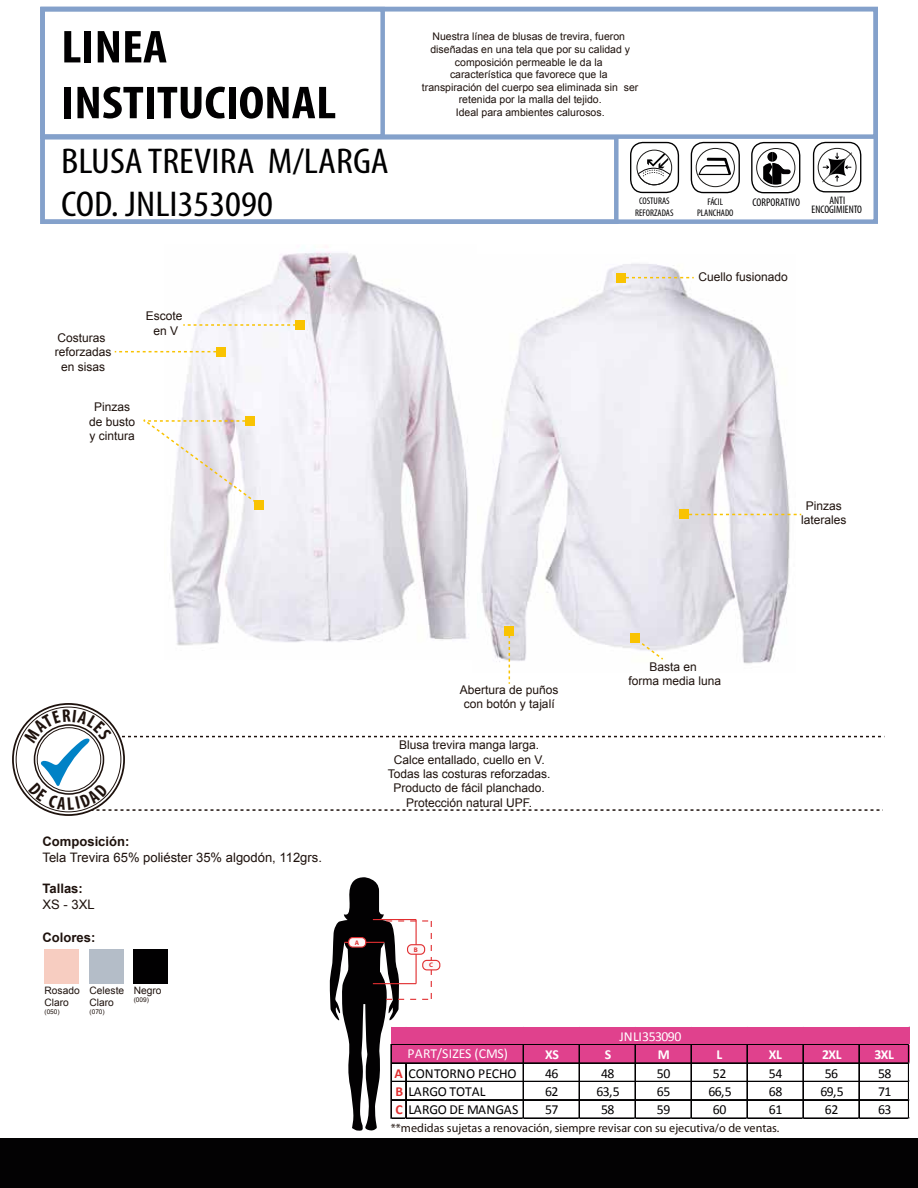
<style>
.page{position:relative;width:918px;height:1188px;background:#fff}
.page>*{position:absolute;margin:0;border:0;box-sizing:border-box;transform-origin:0 0}
.t1{font:700 condensed 46.5px/55.8px "Myriad Pro";color:#010001;scale:1.14 1}
.t2{font:condensed 36px/43.2px "Myriad Pro";color:#010001;scale:1.14 1}
.t3{font:13.8px "Calibri";letter-spacing:-.025em;color:#020102}
.t4{font:13.8px "Calibri";letter-spacing:-.005em;color:#fff}
.t5{font:13.8px "Calibri";color:#020102}
.t6{font:700 13.8px "Calibri";letter-spacing:-.015em;color:#fff}
.t7{font:13.8px "Calibri";letter-spacing:-.04em;color:#fff}
.t8{font:13.05px "Arial";color:#1e120d}
.t9{font:700 13.05px "Arial";color:#1e120d}
.t10{font:12.15px "Myriad Pro";color:#1e120d}
.t11{font:12px/14.4px "Arial";color:#1e120d;text-align:center}
.t12{font:condensed 11.1px "Myriad Pro";letter-spacing:-.01em;color:#020102}
.t13{font:condensed 10.95px/8.9px "Myriad Pro";letter-spacing:-.01em;color:#020102;text-align:center}
.t14{font:10.5px/12.6px "Arial";color:#1e120d;text-align:center}
.t15{font:10.2px/12.3px "Arial";color:#1e120d}
.t16{font:condensed 9.6px/11.6px "Myriad Pro";color:#020102;text-align:center}
.t17{font:700 6.6px "Myriad Pro";color:#e13031}
.t18{font:6.45px "Arial";color:#1e120d}
.s1{font-weight:700;color:#e13031}
</style>
<div class="page">
<img style="left:481px;top:263px;width:314px;height:410px">
<img style="left:166px;top:252px;width:302px;height:394px">
<div style="left:0;top:1138px;width:918px;height:50px;background:#030203"></div>
<div style="left:40px;top:7px;width:838px;height:132px;border:4px solid #84a1cb"></div>
<div style="left:40px;top:7px;width:345px;height:132px;border:4px solid #84a1cb"></div>
<div style="left:40px;top:135px;width:579px;height:89px;border:4px solid #84a1cb"></div>
<svg style="left:632px;top:635px;width:33px;height:26px"></svg>
<div style="left:630px;top:633px;width:9px;height:10px;background:#f9c302"></div>
<svg style="left:183px;top:324px;width:113px;height:2px"></svg>
<div style="left:296px;top:320px;width:9px;height:10px;background:#f9c302"></div>
<svg style="left:13px;top:704px;width:111px;height:111px"></svg>
<div style="left:630px;top:142px;width:49px;height:51px;border:1px solid #010001;border-radius:12px"></div>
<svg style="left:638px;top:153px;width:32px;height:32px"></svg>
<div style="left:637px;top:150px;width:35px;height:35px;border:1px solid #1d1c1a;border-radius:50%"></div>
<div style="left:696px;top:148px;width:39px;height:39px;border:1px solid #1d1c1a;border-radius:50%"></div>
<svg style="left:698px;top:158px;width:33px;height:17px"></svg>
<div style="left:691px;top:142px;width:49px;height:51px;border:1px solid #010001;border-radius:12px"></div>
<svg style="left:821px;top:152px;width:32px;height:31px"></svg>
<div style="left:818px;top:148px;width:38px;height:39px;border:1px solid #1d1c1a;border-radius:50%"></div>
<div style="left:813px;top:142px;width:48px;height:50px;border:1px solid #010001;border-radius:12px"></div>
<div style="left:756px;top:148px;width:39px;height:39px;border:1px solid #1d1c1a;border-radius:50%"></div>
<div style="left:751px;top:142px;width:49px;height:51px;border:1px solid #010001;border-radius:12px"></div>
<svg style="left:763px;top:152px;width:30px;height:33px"></svg>
<svg style="left:689px;top:514px;width:112px;height:1px"></svg>
<div style="left:680px;top:510px;width:9px;height:9px;background:#f9c302"></div>
<svg style="left:115px;top:351px;width:101px;height:1px"></svg>
<div style="left:216px;top:347px;width:10px;height:10px;background:#f9c302"></div>
<svg style="left:626px;top:277px;width:68px;height:1px"></svg>
<div style="left:617px;top:273px;width:9px;height:9px;background:#f9c302"></div>
<svg style="left:509px;top:636px;width:1px;height:48px"></svg>
<div style="left:504px;top:626px;width:10px;height:10px;background:#f9c302"></div>
<div style="left:423px;top:960px;width:17px;height:10px;background:#fdf7f8;border-radius:4px"></div>
<div style="left:422px;top:960px;width:18px;height:10px;border:1px solid #e12e30;border-radius:4px"></div>
<div style="left:45px;top:949px;width:34px;height:34px;background:#f7cdc1"></div>
<div style="left:90px;top:950px;width:34px;height:34px;background:#b4bdc8"></div>
<div style="left:392px;top:1027px;width:517px;height:37px;background:#e0418d"></div>
<hr style="left:392px;top:1044px;width:517px;height:1px;background:#020102">
<hr style="left:392px;top:1063px;width:517px;height:1px;background:#020102">
<hr style="left:392px;top:1081px;width:517px;height:1px;background:#020102">
<hr style="left:392px;top:1099px;width:517px;height:1px;background:#020102">
<hr style="left:392px;top:1100px;width:517px;height:1px;background:#020102">
<hr style="left:523px;top:1045px;width:1px;height:74px;background:#020102">
<hr style="left:579px;top:1045px;width:1px;height:74px;background:#020102">
<hr style="left:635px;top:1045px;width:1px;height:74px;background:#020102">
<hr style="left:691px;top:1045px;width:1px;height:74px;background:#020102">
<hr style="left:747px;top:1045px;width:1px;height:74px;background:#020102">
<hr style="left:803px;top:1045px;width:1px;height:74px;background:#020102">
<hr style="left:859px;top:1045px;width:1px;height:74px;background:#020102">
<hr style="left:392px;top:1118px;width:517px;height:1px;background:#020102">
<hr style="left:908px;top:1045px;width:1px;height:74px;background:#020102">
<svg style="left:329px;top:877px;width:103px;height:254px"></svg>
<div style="left:245px;top:416px;width:10px;height:10px;background:#f9c302"></div>
<div style="left:255px;top:500px;width:9px;height:10px;background:#f9c302"></div>
<svg style="left:143px;top:418px;width:118px;height:89px"></svg>
<div style="left:134px;top:949px;width:34px;height:34px;background:#010001"></div>
<svg style="left:24px;top:709px;width:859px;height:102px"></svg>
<h1 class="t1" style="left:61px;top:18px;width:243px">LINEA<br>INSTITUCIONAL</h1>
<h2 class="t2" style="left:61px;top:139px;width:289px">BLUSA TREVIRA M/LARGA<br>COD. JNLI353090</h2>
<p class="t11" style="left:55px;top:331px;width:58px">Costuras reforzadas en sisas</p>
<p class="t11" style="left:146px;top:309px;width:38px">Escote en V</p>
<p class="t11" style="left:89px;top:400px;width:48px">Pinzas de busto y cintura</p>
<p class="t14" style="left:422px;top:31px;width:218px">Nuestra línea de blusas de trevira, fueron diseñadas en una tela que por su calidad y composición permeable le da la<br>característica que favorece que la transpiración del cuerpo sea eliminada sin ser retenida por la malla del tejido.<br>Ideal para ambientes calurosos.</p>
<p class="t16" style="left:635px;top:195px;width:40px">COSTURAS<br>REFORZADAS</p>
<p class="t16" style="left:697px;top:195px;width:38px">FÁCIL<br>PLANCHADO</p>
<p class="t13" style="left:812px;top:196px;width:52px">ANTI<br>ENCOGIMIENTO</p>
<p class="t12" style="left:753px;top:196px;width:49px">CORPORATIVO</p>
<p class="t11" style="left:698px;top:269px;width:91px">Cuello fusionado</p>
<p class="t11" style="left:801px;top:498px;width:47px">Pinzas laterales</p>
<p class="t11" style="left:460px;top:682px;width:100px">Abertura de puños con botón y tajalí</p>
<p class="t11" style="left:629px;top:660px;width:94px">Basta en<br>forma media luna</p>
<p class="t9" style="left:42px;top:833px;width:88px">Composición:</p>
<p class="t8" style="left:42px;top:849px;width:281px">Tela Trevira 65% poliéster 35% algodón, 112grs.</p>
<p class="t9" style="left:42px;top:880px;width:42px">Tallas:</p>
<p class="t8" style="left:42px;top:896px;width:54px">XS - 3XL</p>
<p class="t9" style="left:42px;top:928px;width:54px">Colores:</p>
<p class="t15" style="left:45px;top:984px;width:37px">Rosado<br>Claro</p>
<p class="t18" style="left:45px;top:1007px;width:17px">(050)</p>
<p class="t15" style="left:90px;top:984px;width:36px">Celeste<br>Claro</p>
<p class="t18" style="left:90px;top:1008px;width:17px">(070)</p>
<p class="t15" style="left:134px;top:984px;width:29px">Negro</p>
<p class="t18" style="left:134px;top:995px;width:17px">(009)</p>
<p class="t11" style="left:388px;top:738px;width:164px">Blusa trevira manga larga.<br>Calce entallado, cuello en V.<br>Todas las costuras reforzadas.<br>Producto de fácil planchado.<br>Protección natural UPF.</p>
<p class="t17" style="left:355px;top:938px;width:6px">A</p>
<p class="t17" style="left:414px;top:945px;width:6px">B</p>
<p class="t17" style="left:429px;top:961px;width:5px">C</p>
<p class="t4" style="left:407px;top:1045px;width:102px">PART/SIZES (CMS)</p>
<p class="t7" style="left:619px;top:1028px;width:64px">JNLI353090</p>
<p class="t6" style="left:545px;top:1046px;width:15px">XS</p>
<p class="t6" style="left:605px;top:1046px;width:8px">S</p>
<p class="t6" style="left:658px;top:1046px;width:14px">M</p>
<p class="t6" style="left:717px;top:1046px;width:7px">L</p>
<p class="t6" style="left:769px;top:1046px;width:15px">XL</p>
<p class="t6" style="left:822px;top:1046px;width:21px">2XL</p>
<p class="t6" style="left:874px;top:1046px;width:21px">3XL</p>
<p class="t5" style="left:395px;top:1064px;width:123px"><span class="s1">A</span> CONTORNO PECHO</p>
<p class="t3" style="left:545px;top:1064px;width:15px">46</p>
<p class="t3" style="left:601px;top:1064px;width:15px">48</p>
<p class="t3" style="left:657px;top:1064px;width:15px">50</p>
<p class="t3" style="left:713px;top:1064px;width:15px">52</p>
<p class="t3" style="left:769px;top:1064px;width:15px">54</p>
<p class="t3" style="left:825px;top:1064px;width:15px">56</p>
<p class="t3" style="left:878px;top:1064px;width:15px">58</p>
<p class="t3" style="left:396px;top:1083px;width:92px"><span class="s1">B</span> LARGO TOTAL</p>
<p class="t3" style="left:545px;top:1083px;width:15px">62</p>
<p class="t3" style="left:596px;top:1083px;width:25px">63,5</p>
<p class="t3" style="left:657px;top:1083px;width:15px">65</p>
<p class="t3" style="left:708px;top:1083px;width:25px">66,5</p>
<p class="t3" style="left:769px;top:1083px;width:15px">68</p>
<p class="t3" style="left:820px;top:1083px;width:25px">69,5</p>
<p class="t3" style="left:878px;top:1083px;width:15px">71</p>
<p class="t3" style="left:395px;top:1101px;width:124px"><span class="s1">C</span> LARGO DE MANGAS</p>
<p class="t3" style="left:545px;top:1101px;width:15px">57</p>
<p class="t3" style="left:601px;top:1101px;width:15px">58</p>
<p class="t3" style="left:657px;top:1101px;width:15px">59</p>
<p class="t3" style="left:713px;top:1101px;width:15px">60</p>
<p class="t3" style="left:769px;top:1101px;width:15px">61</p>
<p class="t3" style="left:825px;top:1101px;width:15px">62</p>
<p class="t3" style="left:878px;top:1101px;width:15px">63</p>
<p class="t10" style="left:391px;top:1120px;width:390px">**medidas sujetas a renovación, siempre revisar con su ejecutiva/o de ventas.</p>
</div>
